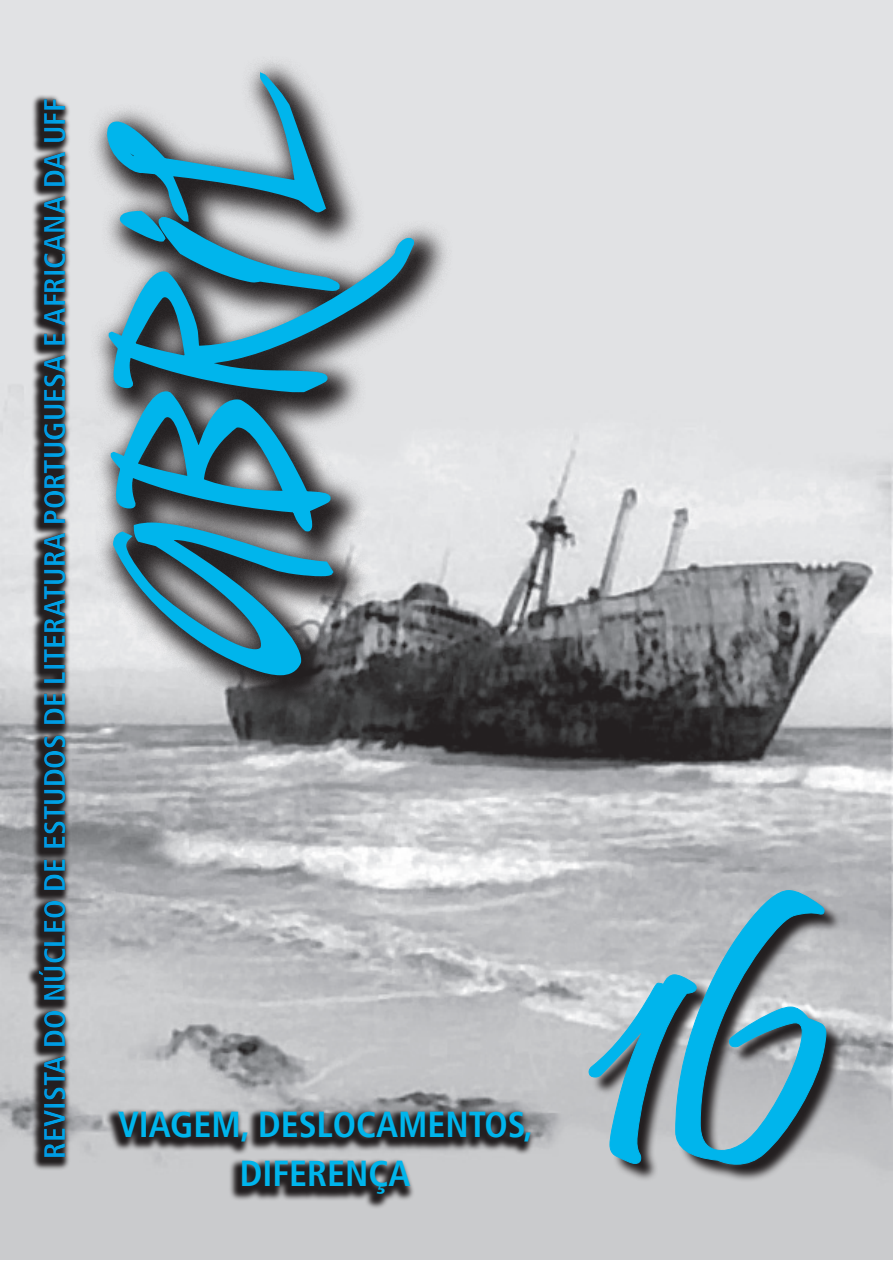
<style>
.page{position:relative;width:893px;height:1263px;background:#fff}
.page>*{position:absolute;margin:0;border:0;box-sizing:border-box;transform-origin:0 0}
.t1{font:375px "Pristina";color:#00b5ec}
.t2{font:225px "Dali";color:#00b5ec}
.Citação{font:700 condensed 36px/49.5px "Frutiger LT";color:#00b5ec;text-align:center}
.t3{font:700 condensed 30px "Frutiger LT";color:#00b5ec}
</style>
<div class="page">
<img style="left:0;top:0;width:893px;height:1260px">
<svg style="left:592px;top:893px;width:252px;height:289px;background:#b0b0b3"></svg>
<svg style="left:588px;top:889px;width:239px;height:276px;background:#94989c"></svg>
<svg style="left:105px;top:1108px;width:429px;height:102px;background:#838284"></svg>
<svg style="left:26px;top:94px;width:45px;height:1077px;background:#c5c6c8"></svg>
<div style="left:35px;top:68px;width:39px;height:1094px;background:#231f20;opacity:.75"></div>
<svg style="left:88px;top:55px;width:366px;height:660px;background:#bebfc1"></svg>
<svg style="left:108px;top:395px;width:229px;height:283px;background:#587d89"></svg>
<svg style="left:106px;top:235px;width:311px;height:160px;background:#638794"></svg>
<svg style="left:104px;top:71px;width:239px;height:221px;background:#85a1ab"></svg>
<p class="t3" style="left:37px;top:1159px;width:1062px;rotate:-90deg">REVISTA DO NÚCLEO DE ESTUDOS DE LITERATURA PORTUGUESA E AFRICANA DA UFF</p>
<p class="t2" style="left:95px;top:676px;width:602px;rotate:-90deg">ABRIL</p>
<p class="Citação" style="left:118px;top:1100px;width:416px">VIAGEM, DESLOCAMENTOS,<br>DIFERENÇA</p>
<p class="t1" style="left:585px;top:835px;width:250px">16</p>
</div>
